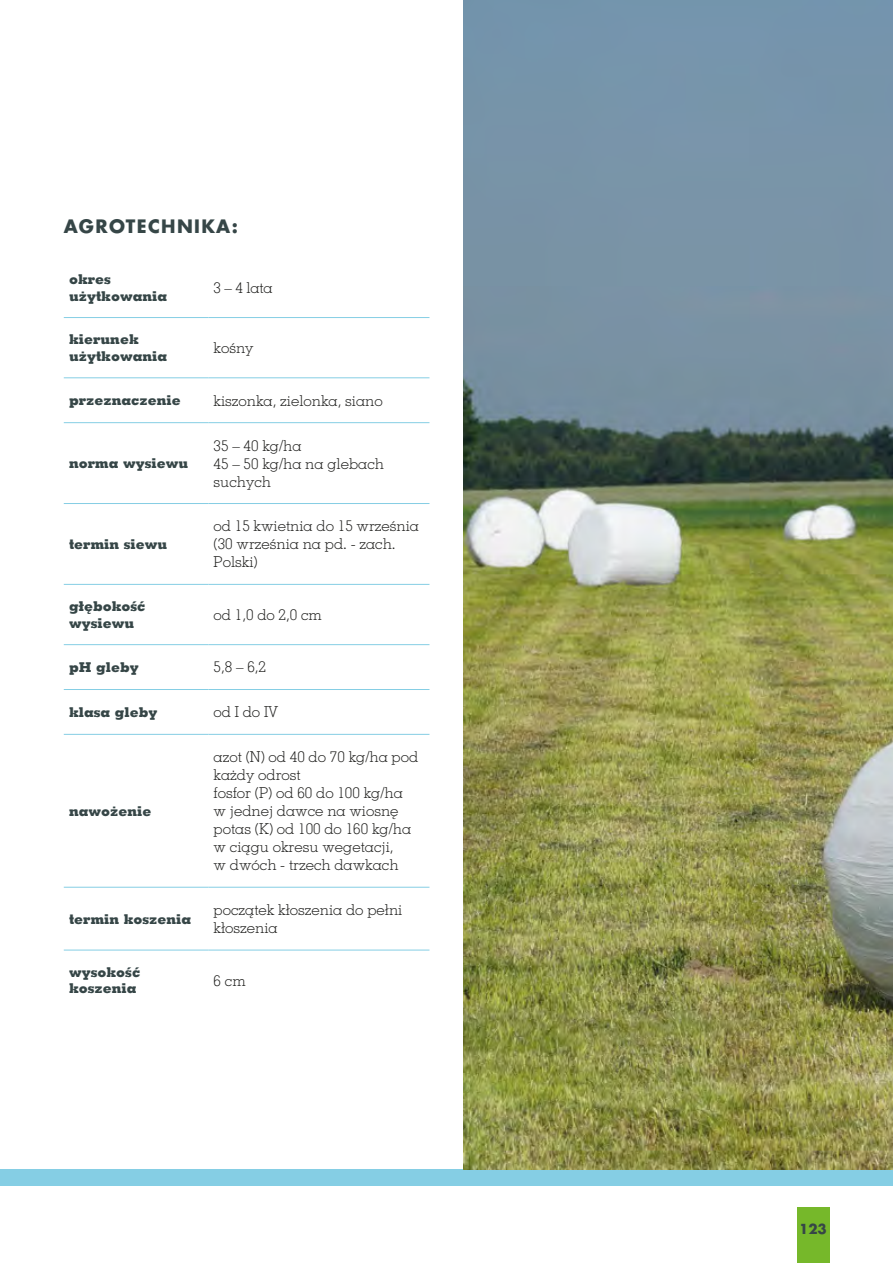
<style>
.page{position:relative;width:893px;height:1263px;background:#fff}
.page>*{position:absolute;margin:0;border:0;box-sizing:border-box;transform-origin:0 0}
.cechy_odmiana{font:700 18px "Futura LT Pro";letter-spacing:.075em;color:#364647}
.t1{font:300 15px/18px "Memphis LT Pro";color:#1d1d1b}
.extra_bold{font:800 13.5px/16.5px "Memphis LT Pro";color:#364647}
.t2{font:700 13.5px "Futura LT Pro";color:#364647}
</style>
<div class="page">
<div style="left:797px;top:1207px;width:32px;height:56px;background:#76b82a"></div>
<div style="left:0;top:1170px;width:893px;height:16px;background:#85cee4"></div>
<img style="left:463px;top:0;width:430px;height:1170px">
<hr style="left:64px;top:317px;width:144px;height:1px;background:#85cee4">
<hr style="left:208px;top:317px;width:221px;height:1px;background:#85cee4">
<hr style="left:64px;top:377px;width:144px;height:1px;background:#85cee4">
<hr style="left:208px;top:377px;width:221px;height:1px;background:#85cee4">
<hr style="left:64px;top:422px;width:144px;height:1px;background:#85cee4">
<hr style="left:208px;top:422px;width:221px;height:1px;background:#85cee4">
<hr style="left:64px;top:503px;width:144px;height:1px;background:#85cee4">
<hr style="left:208px;top:503px;width:221px;height:1px;background:#85cee4">
<hr style="left:64px;top:584px;width:144px;height:1px;background:#85cee4">
<hr style="left:208px;top:584px;width:221px;height:1px;background:#85cee4">
<hr style="left:64px;top:644px;width:144px;height:1px;background:#85cee4">
<hr style="left:208px;top:644px;width:221px;height:1px;background:#85cee4">
<hr style="left:64px;top:689px;width:144px;height:1px;background:#85cee4">
<hr style="left:208px;top:689px;width:221px;height:1px;background:#85cee4">
<hr style="left:64px;top:734px;width:144px;height:1px;background:#85cee4">
<hr style="left:208px;top:734px;width:221px;height:1px;background:#85cee4">
<hr style="left:64px;top:887px;width:144px;height:1px;background:#85cee4">
<hr style="left:208px;top:887px;width:221px;height:1px;background:#85cee4">
<hr style="left:64px;top:950px;width:144px;height:1px;background:#85cee4">
<hr style="left:208px;top:950px;width:221px;height:1px;background:#85cee4">
<p class="cechy_odmiana" style="left:64px;top:213px;width:176px">AGROTECHNIKA:</p>
<p class="extra_bold" style="left:69px;top:271px;width:100px">okres użytkowania</p>
<p class="t1" style="left:214px;top:278px;width:61px">3 – 4 lata</p>
<p class="extra_bold" style="left:69px;top:331px;width:100px">kierunek użytkowania</p>
<p class="t1" style="left:214px;top:339px;width:42px">kośny</p>
<p class="extra_bold" style="left:69px;top:392px;width:113px">przeznaczenie</p>
<p class="t1" style="left:214px;top:391px;width:171px">kiszonka, zielonka, siano</p>
<p class="extra_bold" style="left:69px;top:455px;width:121px">norma wysiewu</p>
<p class="extra_bold" style="left:69px;top:535px;width:100px">termin siewu</p>
<p class="t1" style="left:214px;top:436px;width:89px">35 – 40 kg/ha</p>
<p class="t1" style="left:214px;top:454px;width:172px">45 – 50 kg/ha na glebach suchych</p>
<p class="t1" style="left:214px;top:517px;width:207px">od 15 kwietnia do 15 września</p>
<p class="t1" style="left:214px;top:535px;width:184px">(30 września na pd. - zach.<br>Polski)</p>
<p class="extra_bold" style="left:69px;top:598px;width:78px">głębokość wysiewu</p>
<p class="t1" style="left:214px;top:605px;width:110px">od 1,0 do 2,0 cm</p>
<p class="extra_bold" style="left:69px;top:659px;width:71px">pH gleby</p>
<p class="t1" style="left:214px;top:658px;width:54px">5,8 – 6,2</p>
<p class="extra_bold" style="left:69px;top:703px;width:90px">klasa gleby</p>
<p class="t1" style="left:214px;top:703px;width:66px">od I do IV</p>
<p class="extra_bold" style="left:69px;top:802px;width:84px">nawożenie</p>
<p class="t1" style="left:214px;top:748px;width:206px">azot (N) od 40 do 70 kg/ha pod każdy odrost<br>fosfor (P) od 60 do 100 kg/ha w jednej dawce na wiosnę potas (K) od 100 do 160 kg/ha w ciągu okresu wegetacji,<br>w dwóch - trzech dawkach</p>
<p class="extra_bold" style="left:69px;top:910px;width:124px">termin koszenia</p>
<p class="t1" style="left:214px;top:901px;width:190px">początek kłoszenia do pełni kłoszenia</p>
<p class="extra_bold" style="left:69px;top:963px;width:73px">wysokość koszenia</p>
<p class="t1" style="left:214px;top:971px;width:34px">6 cm</p>
<p class="t2" style="left:799px;top:1219px;width:29px">123</p>
</div>
